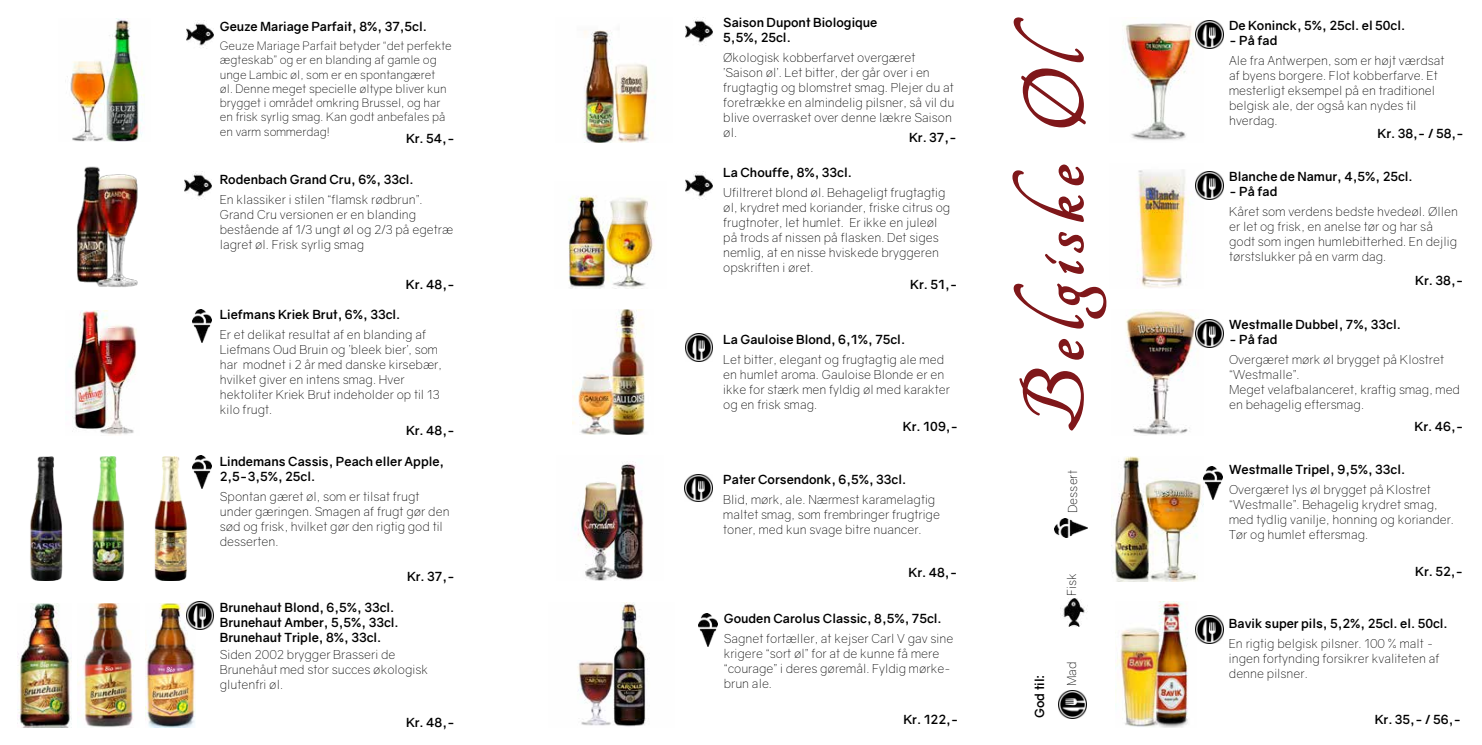
<style>
.page{position:relative;width:1482px;height:745px;background:#fff}
.page>*{position:absolute;margin:0;border:0;box-sizing:border-box;transform-origin:0 0}
.t1{font:700 92.25px "Tangerine";color:#7f171a}
.t2{font:300 12.5px/15px "Gravity";color:#000}
.t3{font:700 12.5px/15px "Gravity";color:#000}
.t4{font:300 11.88px/14.2px "Gravity";color:#000}
</style>
<div class="page">
<svg style="left:1019px;top:368px;width:65px;height:63px"></svg>
<svg style="left:1058px;top:339px;width:26px;height:21px"></svg>
<svg style="left:1013px;top:283px;width:94px;height:46px"></svg>
<svg style="left:1045px;top:232px;width:39px;height:42px"></svg>
<svg style="left:1012px;top:164px;width:72px;height:58px"></svg>
<svg style="left:1013px;top:17px;width:73px;height:111px"></svg>
<img style="left:1137px;top:170px;width:52px;height:118px">
<img style="left:1126px;top:311px;width:70px;height:124px">
<img style="left:69px;top:310px;width:68px;height:125px">
<img style="left:92px;top:456px;width:33px;height:124px">
<img style="left:154px;top:456px;width:39px;height:124px">
<img style="left:30px;top:456px;width:33px;height:124px">
<img style="left:577px;top:602px;width:71px;height:125px">
<img style="left:572px;top:309px;width:73px;height:125px">
<img style="left:583px;top:30px;width:73px;height:113px">
<img style="left:67px;top:18px;width:78px;height:123px">
<img style="left:574px;top:462px;width:70px;height:118px">
<img style="left:1115px;top:601px;width:73px;height:125px">
<img style="left:77px;top:166px;width:61px;height:121px">
<img style="left:1111px;top:456px;width:92px;height:125px">
<img style="left:18px;top:603px;width:53px;height:124px">
<img style="left:77px;top:603px;width:57px;height:123px">
<img style="left:146px;top:603px;width:50px;height:123px">
<img style="left:1124px;top:23px;width:70px;height:117px">
<img style="left:568px;top:196px;width:85px;height:92px">
<img style="left:1202px;top:466px;width:20px;height:32px">
<img style="left:1195px;top:21px;width:28px;height:27px">
<img style="left:1195px;top:171px;width:28px;height:28px">
<img style="left:1195px;top:320px;width:28px;height:27px">
<img style="left:186px;top:601px;width:27px;height:28px">
<img style="left:1195px;top:615px;width:28px;height:28px">
<img style="left:685px;top:333px;width:27px;height:28px">
<img style="left:684px;top:474px;width:28px;height:27px">
<img style="left:193px;top:455px;width:19px;height:33px">
<img style="left:698px;top:613px;width:19px;height:32px">
<img style="left:193px;top:310px;width:19px;height:32px">
<img style="left:186px;top:22px;width:27px;height:26px">
<img style="left:685px;top:171px;width:27px;height:28px">
<img style="left:184px;top:171px;width:28px;height:28px">
<img style="left:685px;top:19px;width:27px;height:26px">
<img style="left:1058px;top:690px;width:27px;height:27px">
<img style="left:1054px;top:518px;width:33px;height:19px">
<img style="left:1062px;top:598px;width:25px;height:27px">
<p class="t3" style="left:220px;top:19px;width:208px">Geuze Mariage Parfait, 8%, 37,5cl.</p>
<p class="t4" style="left:220px;top:39px;width:233px">Geuze Mariage Parfait betyder “det perfekte ægteskab” og er en blanding af gamle og unge Lambic øl, som er en spontangæret<br>øl. Denne meget specielle øltype bliver kun brygget i området omkring Brussel, og har en frisk syrlig smag. Kan godt anbefales på en varm sommerdag!</p>
<p class="t3" style="left:406px;top:131px;width:50px">Kr. 54,-</p>
<p class="t3" style="left:220px;top:172px;width:195px">Rodenbach Grand Cru, 6%, 33cl.</p>
<p class="t2" style="left:220px;top:192px;width:235px">En klassiker i stilen “flamsk rødbrun”.<br>Grand Cru versionen er en blanding bestående af 1/3 ungt øl og 2/3 på egetræ lagret øl. Frisk syrlig smag</p>
<p class="t3" style="left:406px;top:277px;width:50px">Kr. 48,-</p>
<p class="t3" style="left:220px;top:307px;width:182px">Liefmans Kriek Brut, 6%, 33cl.</p>
<p class="t2" style="left:220px;top:327px;width:223px">Er et delikat resultat af en blanding af Liefmans Oud Bruin og ’bleek bier’, som har modnet i 2 år med danske kirsebær, hvilket giver en intens smag. Hver hektoliter Kriek Brut indeholder op til 13 kilo frugt.</p>
<p class="t3" style="left:406px;top:423px;width:50px">Kr. 48,-</p>
<p class="t3" style="left:220px;top:453px;width:226px">Lindemans Cassis, Peach eller Apple,<br>2,5-3,5%, 25cl.</p>
<p class="t2" style="left:220px;top:488px;width:231px">Spontan gæret øl, som er tilsat frugt under gæringen. Smagen af frugt gør den sød og frisk, hvilket gør den rigtig god til desserten.</p>
<p class="t3" style="left:407px;top:569px;width:49px">Kr. 37,-</p>
<p class="t3" style="left:220px;top:599px;width:180px">Brunehaut Blond, 6,5%, 33cl.<br>Brunehaut Amber, 5,5%, 33cl.<br>Brunehaut Triple, 8%, 33cl.</p>
<p class="t2" style="left:220px;top:646px;width:210px">Siden 2002 brygger Brasseri de<br>Brunehåut med stor succes økologisk glutenfri øl.</p>
<p class="t3" style="left:406px;top:714px;width:50px">Kr. 48,-</p>
<p class="t3" style="left:723px;top:15px;width:156px">Saison Dupont Biologique<br>5,5%, 25cl.</p>
<p class="t2" style="left:723px;top:50px;width:232px">Økologisk kobberfarvet overgæret ’Saison øl’. Let bitter, der går over i en frugtagtig og blomstret smag. Plejer du at foretrække en almindelig pilsner, så vil du blive overrasket over denne lækre Saison øl.</p>
<p class="t3" style="left:908px;top:130px;width:49px">Kr. 37,-</p>
<p class="t3" style="left:723px;top:165px;width:130px">La Chouffe, 8%, 33cl.</p>
<p class="t2" style="left:723px;top:185px;width:228px">Ufiltreret blond øl. Behageligt frugtagtig øl, krydret med koriander, friske citrus og frugtnoter, let humlet. Er ikke en juleøl på trods af nissen på flasken. Det siges nemlig, at en nisse hviskede bryggeren opskriften i øret.</p>
<p class="t3" style="left:910px;top:276px;width:49px">Kr. 51,-</p>
<p class="t3" style="left:723px;top:332px;width:183px">La Gauloise Blond, 6,1%, 75cl.</p>
<p class="t2" style="left:723px;top:352px;width:228px">Let bitter, elegant og frugtagtig ale med en humlet aroma. Gauloise Blonde er en ikke for stærk men fyldig øl med karakter og en frisk smag.</p>
<p class="t3" style="left:902px;top:419px;width:57px">Kr. 109,-</p>
<p class="t3" style="left:723px;top:471px;width:184px">Pater Corsendonk, 6,5%, 33cl.</p>
<p class="t2" style="left:723px;top:491px;width:218px">Blid, mørk, ale. Nærmest karamelagtig maltet smag, som frembringer frugtrige toner, med kun svage bitre nuancer.</p>
<p class="t3" style="left:908px;top:564px;width:50px">Kr. 48,-</p>
<p class="t3" style="left:723px;top:610px;width:219px">Gouden Carolus Classic, 8,5%, 75cl.</p>
<p class="t2" style="left:723px;top:630px;width:231px">Sagnet fortæller, at kejser Carl V gav sine krigere “sort øl” for at de kunne få mere “courage” i deres gøremål. Fyldig mørke&shy;brun ale.</p>
<p class="t3" style="left:903px;top:711px;width:57px">Kr. 122,-</p>
<h1 class="t1" style="left:1012px;top:432px;width:415px;rotate:-90deg">Belgiske Øl</h1>
<p class="t2" style="left:1064px;top:512px;width:44px;rotate:-90deg">Dessert</p>
<p class="t2" style="left:1064px;top:595px;width:24px;rotate:-90deg">Fisk</p>
<p class="t3" style="left:1031px;top:717px;width:45px;rotate:-90deg">God til:</p>
<p class="t2" style="left:1064px;top:686px;width:26px;rotate:-90deg">Mad</p>
<p class="t3" style="left:1228px;top:18px;width:178px">De Koninck, 5%, 25cl. el 50cl.</p>
<p class="t3" style="left:1228px;top:33px;width:50px">- På fad</p>
<p class="t2" style="left:1228px;top:53px;width:217px">Ale fra Antwerpen, som er højt værdsat af byens borgere. Flot kobberfarve. Et mesterligt eksempel på en traditionel belgisk ale, der også kan nydes til hverdag.</p>
<p class="t3" style="left:1377px;top:126px;width:88px">Kr. 38,- / 58,-</p>
<p class="t3" style="left:1228px;top:169px;width:185px">Blanche de Namur, 4,5%, 25cl.</p>
<p class="t3" style="left:1228px;top:184px;width:50px">- På fad</p>
<p class="t2" style="left:1228px;top:204px;width:230px">Kåret som verdens bedste hvedeøl. Øllen er let og frisk, en anelse tør og har så godt som ingen humlebitterhed. En dejlig tørstslukker på en varm dag.</p>
<p class="t3" style="left:1414px;top:272px;width:50px">Kr. 38,-</p>
<p class="t3" style="left:1228px;top:317px;width:173px">Westmalle Dubbel, 7%, 33cl.</p>
<p class="t3" style="left:1228px;top:332px;width:50px">- På fad</p>
<p class="t2" style="left:1228px;top:352px;width:232px">Overgæret mørk øl brygget på Klostret “Westmalle”.<br>Meget velafbalanceret, kraftig smag, med en behagelig eftersmag.</p>
<p class="t3" style="left:1414px;top:419px;width:51px">Kr. 46,-</p>
<p class="t3" style="left:1228px;top:461px;width:178px">Westmalle Tripel, 9,5%, 33cl.</p>
<p class="t2" style="left:1228px;top:481px;width:226px">Overgæret lys øl brygget på Klostret “Westmalle”. Behagelig krydret smag, med tydlig vanilje, honning og koriander.<br>Tør og humlet eftersmag.</p>
<p class="t3" style="left:1414px;top:563px;width:50px">Kr. 52,-</p>
<p class="t3" style="left:1228px;top:615px;width:220px">Bavik super pils, 5,2%, 25cl. el. 50cl.</p>
<p class="t2" style="left:1228px;top:635px;width:212px">En rigtig belgisk pilsner. 100 % malt - ingen fortynding forsikrer kvaliteten af denne pilsner.</p>
<p class="t3" style="left:1374px;top:711px;width:88px">Kr. 35,- / 56,-</p>
</div>
